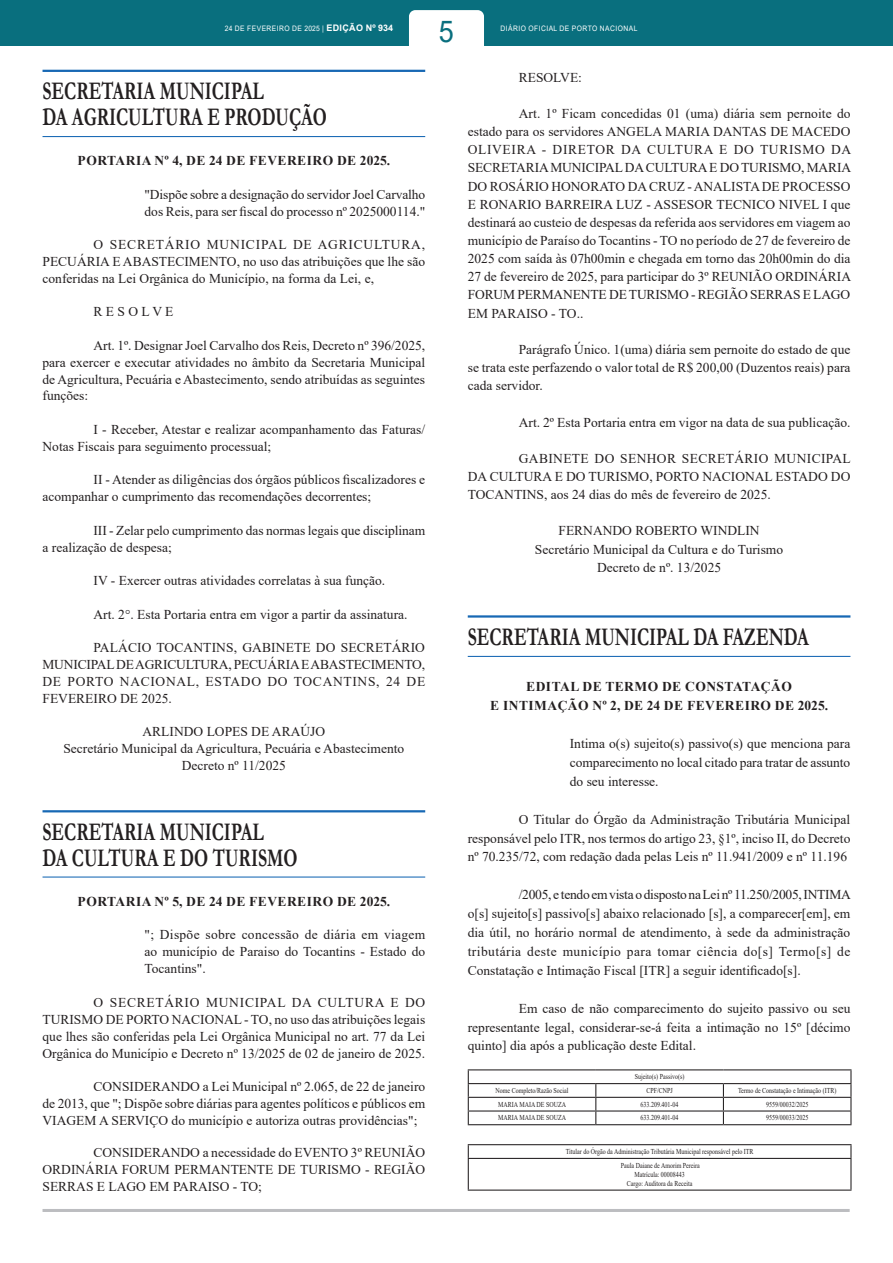
<style>
.page{position:relative;width:893px;height:1263px;background:#fff}
.page>*{position:absolute;margin:0;border:0;box-sizing:border-box;transform-origin:0 0}
.t1{font:30px "Arial";color:#096f7e;scale:.9 1}
.ChancelaOrgaos{font:700 25.5px/25.8px "Garamond";color:#231f20;scale:.7 1}
.TEXTO{font:13.5px/18.1px "Times New Roman";color:#231f20;text-align:justify}
.EMENTA{font:13.5px/17px "Times New Roman";color:#231f20;text-align:justify}
.ASSINATURA{font:13.5px "Times New Roman";color:#231f20}
.TITULO{font:700 13.5px/18.9px "Times New Roman";letter-spacing:.035em;color:#231f20;text-align:center}
.TEXTOCELULA{font:7.5px "Times New Roman";color:#231f20;scale:.8 1}
.t2{font:7.5px "Arial";letter-spacing:.065em;color:#fff;scale:.9 1}
.s1{font-weight:700;font-size:9px}
</style>
<div class="page">
<div style="left:0;top:0;width:893px;height:46px;background:#096f7e"></div>
<div style="left:409px;top:10px;width:75px;height:57px;background:#fff;border-radius:6px"></div>
<hr style="left:43px;top:1209px;width:807px;height:3px;background:#bcbdc0">
<hr style="left:43px;top:70px;width:382px;height:2px;background:#1768b4">
<hr style="left:43px;top:136px;width:382px;height:1px;background:#1768b4">
<hr style="left:43px;top:810px;width:382px;height:2px;background:#1768b4">
<hr style="left:43px;top:876px;width:382px;height:1px;background:#1768b4">
<hr style="left:468px;top:615px;width:382px;height:3px;background:#1768b4">
<hr style="left:468px;top:656px;width:382px;height:1px;background:#1768b4">
<hr style="left:468px;top:1083px;width:128px;height:1px;background:#231f20">
<hr style="left:596px;top:1083px;width:127px;height:1px;background:#231f20">
<hr style="left:723px;top:1083px;width:128px;height:1px;background:#231f20">
<hr style="left:468px;top:1097px;width:128px;height:1px;background:#231f20">
<hr style="left:596px;top:1097px;width:127px;height:1px;background:#231f20">
<hr style="left:723px;top:1097px;width:128px;height:1px;background:#231f20">
<hr style="left:468px;top:1110px;width:128px;height:1px;background:#231f20">
<hr style="left:596px;top:1110px;width:127px;height:1px;background:#231f20">
<svg style="left:595px;top:1084px;width:1px;height:40px"></svg>
<hr style="left:723px;top:1110px;width:128px;height:1px;background:#231f20">
<svg style="left:723px;top:1084px;width:1px;height:40px"></svg>
<hr style="left:468px;top:1069px;width:128px;height:1px;background:#231f20">
<hr style="left:596px;top:1069px;width:127px;height:1px;background:#231f20">
<hr style="left:723px;top:1069px;width:128px;height:1px;background:#231f20">
<svg style="left:468px;top:1070px;width:1px;height:54px"></svg>
<svg style="left:850px;top:1070px;width:1px;height:54px"></svg>
<hr style="left:468px;top:1124px;width:128px;height:1px;background:#231f20">
<hr style="left:596px;top:1124px;width:127px;height:1px;background:#231f20">
<hr style="left:723px;top:1124px;width:128px;height:1px;background:#231f20">
<hr style="left:468px;top:1144px;width:383px;height:1px;background:#231f20">
<svg style="left:468px;top:1145px;width:383px;height:13px"></svg>
<hr style="left:468px;top:1158px;width:383px;height:1px;background:#231f20">
<hr style="left:468px;top:1159px;width:1px;height:30px;background:#231f20">
<hr style="left:850px;top:1159px;width:1px;height:30px;background:#231f20">
<hr style="left:468px;top:1189px;width:383px;height:1px;background:#231f20">
<h1 class="t1" style="left:439px;top:11px;width:18px">5</h1>
<p class="t2" style="left:225px;top:24px;width:189px">24 DE FEVEREIRO DE 2025 | <span class="s1">EDIÇÃO Nº 934</span></p>
<p class="t2" style="left:501px;top:24px;width:154px">DIÁRIO OFICIAL DE PORTO NACIONAL</p>
<p class="ChancelaOrgaos" style="left:43px;top:79px;width:408px">SECRETARIA MUNICIPAL<br>DA AGRICULTURA E PRODUÇÃO</p>
<p class="TITULO" style="left:78px;top:151px;width:314px">PORTARIA Nº 4, DE 24 DE FEVEREIRO DE 2025.</p>
<p class="EMENTA" style="left:145px;top:185px;width:282px">"Dispõe sobre a designação do servidor Joel Carvalho dos Reis, para ser fiscal do processo nº 2025000114."</p>
<p class="TEXTO" style="left:43px;top:236px;width:384px;line-height:16.8px;text-indent:51px">O SECRETÁRIO MUNICIPAL DE AGRICULTURA, PECUÁRIA E ABASTECIMENTO, no uso das atribuições que lhe são conferidas na Lei Orgânica do Município, na forma da Lei, e,</p>
<p class="TEXTO" style="left:94px;top:302px;width:82px">R E S O L V E</p>
<p class="TEXTO" style="left:43px;top:337px;width:384px;line-height:16.8px;text-indent:51px">Art. 1º. Designar Joel Carvalho dos Reis, Decreto nº 396/2025, para exercer e executar atividades no âmbito da Secretaria Municipal de Agricultura, Pecuária e Abastecimento, sendo atribuídas as seguintes funções:</p>
<p class="TEXTO" style="left:43px;top:421px;width:384px;line-height:16.8px;text-indent:51px">I - Receber, Atestar e realizar acompanhamento das Faturas/<br>Notas Fiscais para seguimento processual;</p>
<p class="TEXTO" style="left:43px;top:471px;width:384px;line-height:16.8px;text-indent:51px">II - Atender as diligências dos órgãos públicos fiscalizadores e acompanhar o cumprimento das recomendações decorrentes;</p>
<p class="TEXTO" style="left:43px;top:521px;width:384px;line-height:16.8px;text-indent:51px">III - Zelar pelo cumprimento das normas legais que disciplinam a realização de despesa;</p>
<p class="TEXTO" style="left:94px;top:571px;width:293px">IV - Exercer outras atividades correlatas à sua função.</p>
<p class="TEXTO" style="left:94px;top:605px;width:315px">Art. 2°. Esta Portaria entra em vigor a partir da assinatura.</p>
<p class="TEXTO" style="left:43px;top:639px;width:384px;line-height:16.8px;text-indent:51px">PALÁCIO TOCANTINS, GABINETE DO SECRETÁRIO MUNICIPAL DE AGRICULTURA, PECUÁRIA E ABASTECIMENTO, DE PORTO NACIONAL, ESTADO DO TOCANTINS, 24 DE FEVEREIRO DE 2025.</p>
<p class="ASSINATURA" style="left:143px;top:722px;width:184px">ARLINDO LOPES DE ARAÚJO</p>
<p class="ASSINATURA" style="left:63px;top:739px;width:342px">Secretário Municipal da Agricultura, Pecuária e Abastecimento</p>
<p class="ASSINATURA" style="left:182px;top:756px;width:106px">Decreto nº 11/2025</p>
<p class="ChancelaOrgaos" style="left:43px;top:819px;width:366px">SECRETARIA MUNICIPAL<br>DA CULTURA E DO TURISMO</p>
<p class="TITULO" style="left:78px;top:891px;width:314px">PORTARIA Nº 5, DE 24 DE FEVEREIRO DE 2025.</p>
<p class="EMENTA" style="left:145px;top:926px;width:282px">"; Dispõe sobre concessão de diária em viagem ao município de Paraiso do Tocantins - Estado do Tocantins".</p>
<p class="TEXTO" style="left:43px;top:994px;width:384px;line-height:17px;text-indent:51px">O SECRETÁRIO MUNICIPAL DA CULTURA E DO TURISMO DE PORTO NACIONAL - TO, no uso das atribuições legais que lhes são conferidas pela Lei Orgânica Municipal no art. 77 da Lei Orgânica do Município e Decreto nº 13/2025 de 02 de janeiro de 2025.</p>
<p class="TEXTO" style="left:43px;top:1078px;width:384px;line-height:16.8px;text-indent:51px">CONSIDERANDO a Lei Municipal nº 2.065, de 22 de janeiro de 2013, que "; Dispõe sobre diárias para agentes políticos e públicos em VIAGEM A SERVIÇO do município e autoriza outras providências";</p>
<p class="TEXTO" style="left:43px;top:1143px;width:384px;line-height:17.1px;text-indent:51px">CONSIDERANDO a necessidade do EVENTO 3º REUNIÃO ORDINÁRIA FORUM PERMANTENTE DE TURISMO - REGIÃO SERRAS E LAGO EM PARAISO - TO;</p>
<p class="TEXTO" style="left:519px;top:68px;width:65px">RESOLVE:</p>
<p class="TEXTO" style="left:468px;top:104px;width:385px;text-indent:51px">Art. 1º Ficam concedidas 01 (uma) diária sem pernoite do estado para os servidores ANGELA MARIA DANTAS DE MACEDO OLIVEIRA - DIRETOR DA CULTURA E DO TURISMO DA SECRETARIA MUNICIPAL DA CULTURA E DO TURISMO, MARIA DO ROSÁRIO HONORATO DA CRUZ - ANALISTA DE PROCESSO E RONARIO BARREIRA LUZ - ASSESOR TECNICO NIVEL I que destinará ao custeio de despesas da referida aos servidores em viagem ao município de Paraíso do Tocantins - TO no período de 27 de fevereiro de 2025 com saída às 07h00min e chegada em torno das 20h00min do dia 27 de fevereiro de 2025, para participar do 3º REUNIÃO ORDINÁRIA FORUM PERMANENTE DE TURISMO - REGIÃO SERRAS E LAGO EM PARAISO - TO..</p>
<p class="TEXTO" style="left:468px;top:340px;width:384px;text-indent:51px">Parágrafo Único. 1(uma) diária sem pernoite do estado de que se trata este perfazendo o valor total de R$ 200,00 (Duzentos reais) para cada servidor.</p>
<p class="TEXTO" style="left:519px;top:412px;width:333px">Art. 2º Esta Portaria entra em vigor na data de sua publicação.</p>
<p class="TEXTO" style="left:468px;top:449px;width:385px;text-indent:51px">GABINETE DO SENHOR SECRETÁRIO MUNICIPAL DA CULTURA E DO TURISMO, PORTO NACIONAL ESTADO DO TOCANTINS, aos 24 dias do mês de fevereiro de 2025.</p>
<p class="ASSINATURA" style="left:558px;top:521px;width:203px">FERNANDO ROBERTO WINDLIN</p>
<p class="ASSINATURA" style="left:535px;top:540px;width:250px">Secretário Municipal da Cultura e do Turismo</p>
<p class="ASSINATURA" style="left:597px;top:558px;width:126px">Decreto de nº. 13/2025</p>
<p class="ChancelaOrgaos" style="left:468px;top:624px;width:489px">SECRETARIA MUNICIPAL DA FAZENDA</p>
<p class="TITULO" style="left:490px;top:677px;width:339px">EDITAL DE TERMO DE CONSTATAÇÃO<br>E INTIMAÇÃO Nº 2, DE 24 DE FEVEREIRO DE 2025.</p>
<p class="EMENTA" style="left:570px;top:734px;width:282px;line-height:18.9px">Intima o(s) sujeito(s) passivo(s) que menciona para comparecimento no local citado para tratar de assunto do seu interesse.</p>
<p class="TEXTO" style="left:468px;top:809px;width:384px;line-height:18.9px;text-indent:51px">O Titular do Órgão da Administração Tributária Municipal responsável pelo ITR, nos termos do artigo 23, §1º, inciso II, do Decreto nº 70.235/72, com redação dada pelas Leis nº 11.941/2009 e nº 11.196</p>
<p class="TEXTO" style="left:468px;top:885px;width:385px;line-height:18.9px;text-indent:51px">/2005, e tendo em vista o disposto na Lei nº 11.250/2005, INTIMA o[s] sujeito[s] passivo[s] abaixo relacionado [s], a comparecer[em], em dia útil, no horário normal de atendimento, à sede da administração tributária deste município para tomar ciência do[s] Termo[s] de Constatação e Intimação Fiscal [ITR] a seguir identificado[s].</p>
<p class="TEXTO" style="left:468px;top:998px;width:384px;line-height:18.9px;text-indent:51px">Em caso de não comparecimento do sujeito passivo ou seu representante legal, considerar-se-á feita a intimação no 15º [décimo quinto] dia após a publicação deste Edital.</p>
<p class="TEXTOCELULA" style="left:635px;top:1071px;width:63px">Sujeito(s) Passivo(s)</p>
<p class="TEXTOCELULA" style="left:496px;top:1085px;width:93px">Nome Completo/Razão Social</p>
<p class="TEXTOCELULA" style="left:646px;top:1085px;width:34px">CPF/CNPJ</p>
<p class="TEXTOCELULA" style="left:738px;top:1085px;width:124px">Termo de Constatação e Intimação (ITR)</p>
<p class="TEXTOCELULA" style="left:498px;top:1099px;width:86px">MARIA MAIA DE SOUZA</p>
<p class="TEXTOCELULA" style="left:641px;top:1099px;width:49px">633.209.401-04</p>
<p class="TEXTOCELULA" style="left:766px;top:1099px;width:54px">9559/00032/2025</p>
<p class="TEXTOCELULA" style="left:498px;top:1113px;width:86px">MARIA MAIA DE SOUZA</p>
<p class="TEXTOCELULA" style="left:641px;top:1113px;width:49px">633.209.401-04</p>
<p class="TEXTOCELULA" style="left:766px;top:1113px;width:54px">9559/00033/2025</p>
<p class="TEXTOCELULA" style="left:566px;top:1146px;width:236px">Titular do Órgão da Administração Tributária Municipal responsável pelo ITR</p>
<p class="TEXTOCELULA" style="left:621px;top:1160px;width:100px">Paula Daiane de Amorim Pereira</p>
<p class="TEXTOCELULA" style="left:634px;top:1169px;width:65px">Matrícula: 00008443</p>
<p class="TEXTOCELULA" style="left:627px;top:1178px;width:83px">Cargo: Auditora da Receita</p>
</div>
